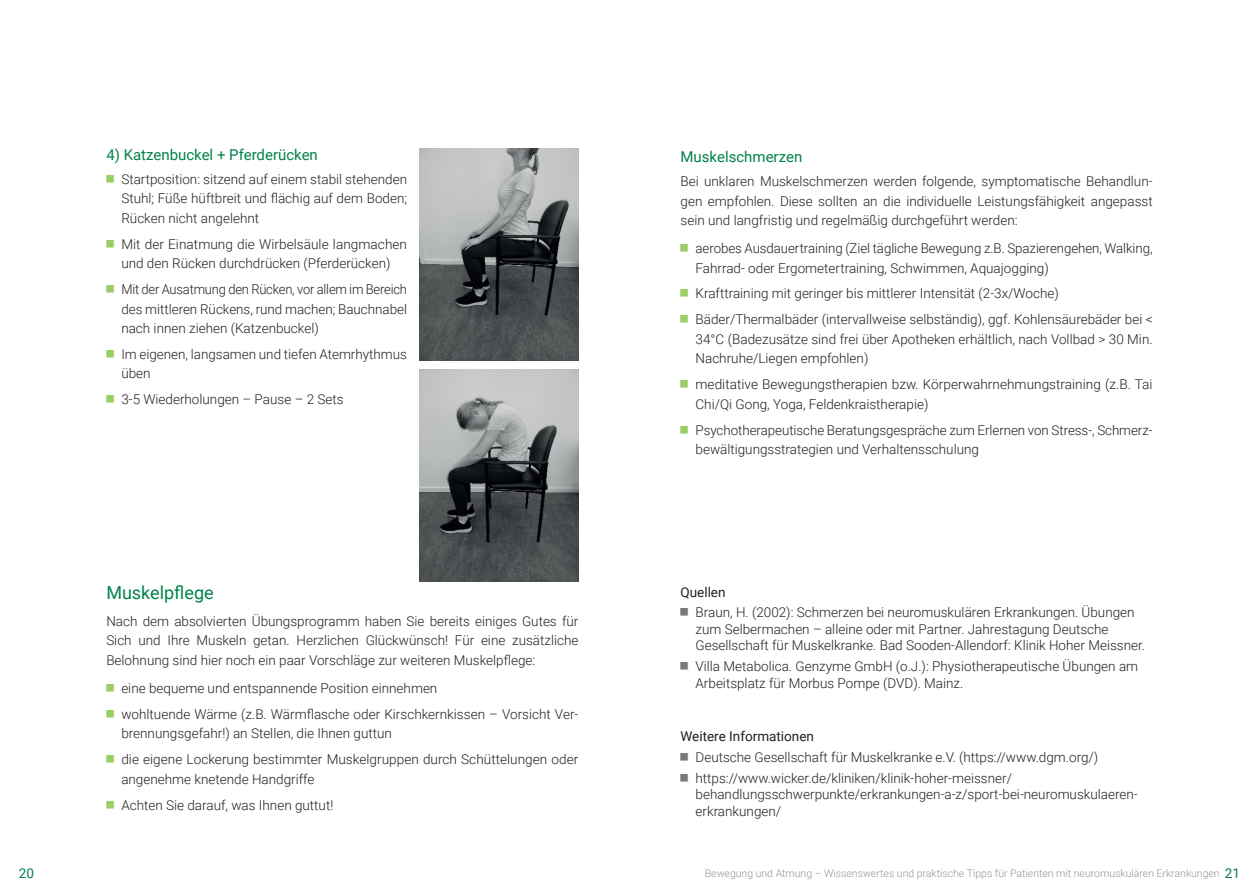
<style>
.page{position:relative;width:1259px;height:893px;background:#fff}
.page>*{position:absolute;margin:0;border:0;box-sizing:border-box;transform-origin:0 0}
.t1{font:18px "Roboto";color:#01824a}
.t2{font:15px "Roboto";color:#01824a}
.t3{font:300 13.5px/19.5px "Roboto";color:#231f20}
.t4{font:300 13.5px/19.5px "Roboto";color:#231f20;text-align:justify;scale:.96 1}
.t5{font:13.5px "Roboto";color:#231f20}
.t6{font:13.5px "Roboto";color:#01824a}
.t7{font:300 10.5px "Roboto";color:#939598}
.s1{font-weight:400;font-size:13.5px;color:#01824a}
</style>
<div class="page">
<img style="left:420px;top:149px;width:158px;height:211px">
<img style="left:420px;top:370px;width:158px;height:212px">
<p class="t2" style="left:106px;top:144px;width:213px">4) Katzenbuckel + Pferderücken</p>
<p class="t3" style="left:121px;top:169px;width:287px;text-align:justify">Startposition: sitzend auf einem stabil stehenden Stuhl; Füße hüftbreit und flächig auf dem Boden; Rücken nicht angelehnt</p>
<p class="t3" style="left:121px;top:234px;width:287px">Mit der Einatmung die Wirbelsäule langmachen und den Rücken durchdrücken (Pferderücken)</p>
<p class="t4" style="left:121px;top:279px;width:299px">Mit der Ausatmung den Rücken, vor allem im Bereich des mittleren Rückens, rund machen; Bauchnabel nach innen ziehen (Katzenbuckel)</p>
<p class="t3" style="left:121px;top:344px;width:287px">Im eigenen, langsamen und tiefen Atemrhythmus üben</p>
<p class="t3" style="left:121px;top:389px;width:224px">3-5 Wiederholungen – Pause – 2 Sets</p>
<h1 class="t1" style="left:106px;top:580px;width:109px">Muskelpflege</h1>
<p class="t3" style="left:106px;top:611px;width:473px;text-align:justify">Nach dem absolvierten Übungsprogramm haben Sie bereits einiges Gutes für Sich und Ihre Muskeln getan. Herzlichen Glückwünsch! Für eine zusätzliche Belohnung sind hier noch ein paar Vorschläge zur weiteren Muskelpflege:</p>
<p class="t3" style="left:121px;top:675px;width:458px;line-height:26px">eine bequeme und entspannende Position einnehmen<br>wohltuende Wärme (z.B. Wärmflasche oder Kirschkernkissen – Vorsicht Ver-</p>
<p class="t3" style="left:121px;top:720px;width:458px;line-height:26px">brennungsgefahr!) an Stellen, die Ihnen guttun<br>die eigene Lockerung bestimmter Muskelgruppen durch Schüttelungen oder</p>
<p class="t3" style="left:121px;top:765px;width:214px;line-height:26px">angenehme knetende Handgriffe<br>Achten Sie darauf, was Ihnen guttut!</p>
<p class="t2" style="left:680px;top:146px;width:123px">Muskelschmerzen</p>
<p class="t3" style="left:680px;top:171px;width:473px;text-align:justify">Bei unklaren Muskelschmerzen werden folgende, symptomatische Behandlun&shy;gen empfohlen. Diese sollten an die individuelle Leistungsfähigkeit angepasst sein und langfristig und regelmäßig durchgeführt werden:</p>
<p class="t3" style="left:695px;top:238px;width:458px">aerobes Ausdauertraining (Ziel tägliche Bewegung z.B. Spazierengehen, Walking,<br>Fahrrad- oder Ergometertraining, Schwimmen, Aquajogging)</p>
<p class="t3" style="left:695px;top:280px;width:458px;line-height:26px">Krafttraining mit geringer bis mittlerer Intensität (2-3x/Woche)<br>Bäder/Thermalbäder (intervallweise selbständig), ggf. Kohlensäurebäder bei &lt;</p>
<p class="t3" style="left:695px;top:329px;width:458px">34°C (Badezusätze sind frei über Apotheken erhältlich, nach Vollbad &gt; 30 Min.<br>Nachruhe/Liegen empfohlen)</p>
<p class="t3" style="left:695px;top:374px;width:458px">meditative Bewegungstherapien bzw. Körperwahrnehmungstraining (z.B. Tai<br>Chi/Qi Gong, Yoga, Feldenkraistherapie)</p>
<p class="t3" style="left:695px;top:420px;width:458px">Psychotherapeutische Beratungsgespräche zum Erlernen von Stress-, Schmerz&shy;bewältigungsstrategien und Verhaltensschulung</p>
<p class="t5" style="left:680px;top:582px;width:47px">Quellen</p>
<p class="t3" style="left:695px;top:604px;width:451px;line-height:16.5px">Braun, H. (2002): Schmerzen bei neuromuskulären Erkrankungen. Übungen zum Selbermachen – alleine oder mit Partner. Jahrestagung Deutsche<br>Gesellschaft für Muskelkranke. Bad Sooden-Allendorf: Klinik Hoher Meissner.</p>
<p class="t3" style="left:695px;top:657px;width:444px;line-height:16.5px">Villa Metabolica. Genzyme GmbH (o.J.): Physiotherapeutische Übungen am<br>Arbeitsplatz für Morbus Pompe (DVD). Mainz.</p>
<p class="t5" style="left:680px;top:727px;width:135px">Weitere Informationen</p>
<p class="t3" style="left:695px;top:746px;width:404px;line-height:20.7px">Deutsche Gesellschaft für Muskelkranke e.V. (https://www.dgm.org/) https://www.wicker.de/kliniken/klinik-hoher-meissner/</p>
<p class="t3" style="left:695px;top:786px;width:444px;line-height:16.5px">behandlungsschwerpunkte/erkrankungen-a-z/sport-bei-neuromuskulaeren&shy;erkrankungen/</p>
<p class="t6" style="left:19px;top:864px;width:17px">20</p>
<p class="t7" style="left:705px;top:866px;width:537px">Bewegung und Atmung – Wissenswertes und praktische Tipps für Patienten mit neuromuskulären Erkrankungen <span class="s1">21</span></p>
</div>
